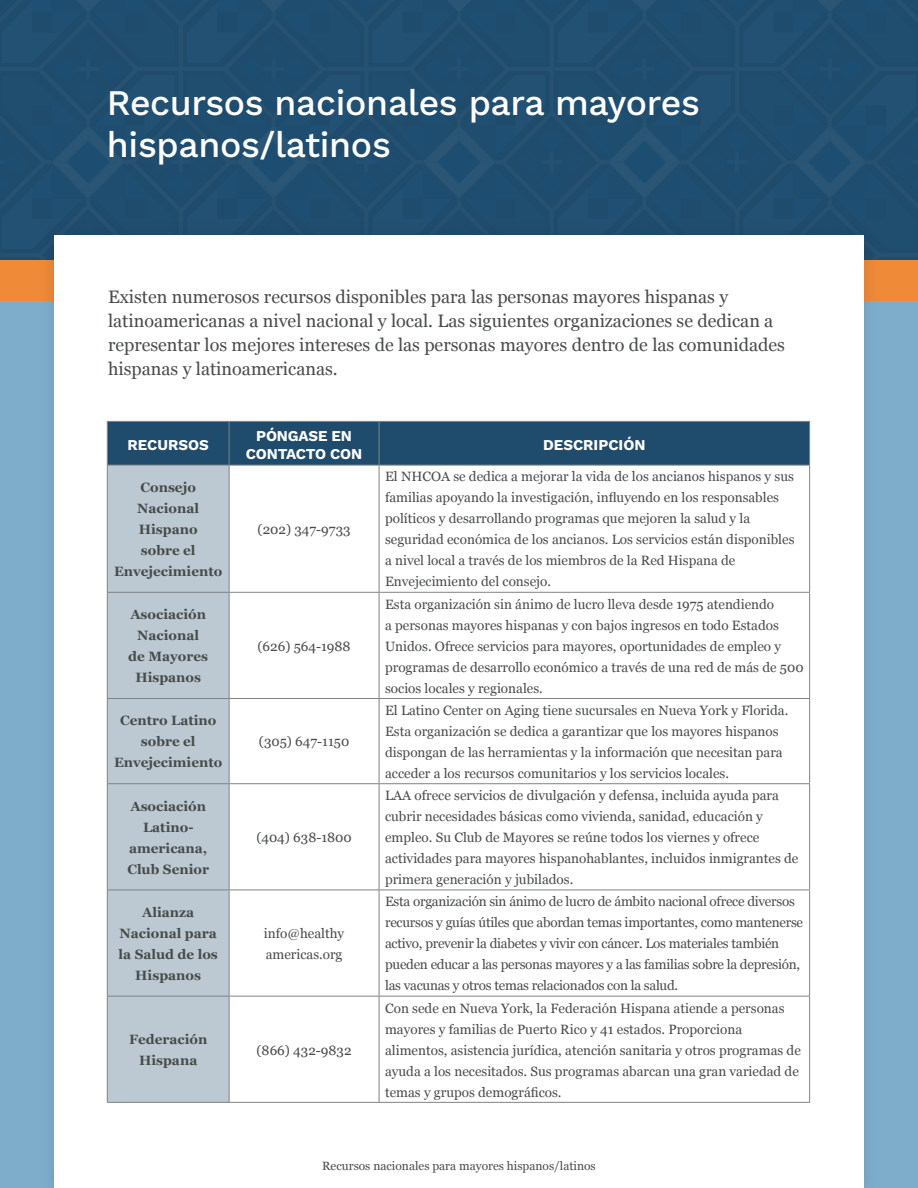
<style>
.page{position:relative;width:918px;height:1188px;background:#7eadcc}
.page>*{position:absolute;margin:0;border:0;box-sizing:border-box;transform-origin:0 0}
.t1{font:36px/42px "Work Sans";letter-spacing:-.01em;color:#fff}
.t2{font:18px/24px "Georgia";color:#474b49}
.t3{font:15px/18px "Work Sans";letter-spacing:-.005em;color:#fff;text-align:center}
.t4{font:13.5px/21px "Georgia";color:#474b49}
.t5{font:13.5px/21px "Georgia";letter-spacing:-.02em;color:#474b49}
.t6{font:700 13.5px/21px "Georgia";color:#474b49;text-align:center}
.t7{font:12px "Georgia";color:#474b49}
</style>
<div class="page">
<div style="left:0;top:0;width:918px;height:280px;background:#1f4c6d"></div>
<div style="left:0;top:260px;width:918px;height:41px;background:#ef8a39"></div>
<div style="left:39px;top:220px;width:841px;height:968px;background:#231f20;opacity:.15"></div>
<div style="left:54px;top:235px;width:810px;height:953px;background:#fff"></div>
<div style="left:108px;top:422px;width:701px;height:43px;background:#1f4c6d"></div>
<div style="left:108px;top:466px;width:121px;height:636px;background:#bcc9d3"></div>
<hr style="left:107px;top:421px;width:122px;height:1px;background:#808284">
<hr style="left:107px;top:422px;width:1px;height:43px;background:#808284">
<hr style="left:229px;top:421px;width:150px;height:1px;background:#808284">
<hr style="left:229px;top:422px;width:1px;height:43px;background:#808284">
<hr style="left:379px;top:421px;width:431px;height:1px;background:#808284">
<hr style="left:379px;top:422px;width:1px;height:43px;background:#808284">
<hr style="left:809px;top:422px;width:1px;height:43px;background:#808284">
<hr style="left:107px;top:465px;width:122px;height:1px;background:#808284">
<hr style="left:107px;top:465px;width:1px;height:127px;background:#808284">
<hr style="left:229px;top:465px;width:150px;height:1px;background:#808284">
<hr style="left:229px;top:465px;width:1px;height:127px;background:#808284">
<hr style="left:379px;top:465px;width:431px;height:1px;background:#808284">
<hr style="left:379px;top:465px;width:1px;height:127px;background:#808284">
<hr style="left:809px;top:465px;width:1px;height:127px;background:#808284">
<hr style="left:107px;top:592px;width:122px;height:1px;background:#808284">
<hr style="left:107px;top:593px;width:1px;height:105px;background:#808284">
<hr style="left:229px;top:592px;width:150px;height:1px;background:#808284">
<hr style="left:229px;top:593px;width:1px;height:105px;background:#808284">
<hr style="left:379px;top:592px;width:431px;height:1px;background:#808284">
<hr style="left:379px;top:593px;width:1px;height:105px;background:#808284">
<hr style="left:809px;top:593px;width:1px;height:105px;background:#808284">
<hr style="left:107px;top:698px;width:122px;height:1px;background:#808284">
<hr style="left:107px;top:699px;width:1px;height:84px;background:#808284">
<hr style="left:229px;top:698px;width:150px;height:1px;background:#808284">
<hr style="left:229px;top:699px;width:1px;height:84px;background:#808284">
<hr style="left:379px;top:698px;width:431px;height:1px;background:#808284">
<hr style="left:379px;top:699px;width:1px;height:84px;background:#808284">
<hr style="left:809px;top:699px;width:1px;height:84px;background:#808284">
<hr style="left:107px;top:783px;width:122px;height:1px;background:#808284">
<hr style="left:107px;top:784px;width:1px;height:106px;background:#808284">
<hr style="left:229px;top:783px;width:150px;height:1px;background:#808284">
<hr style="left:229px;top:784px;width:1px;height:106px;background:#808284">
<hr style="left:379px;top:783px;width:431px;height:1px;background:#808284">
<hr style="left:379px;top:784px;width:1px;height:106px;background:#808284">
<hr style="left:809px;top:784px;width:1px;height:106px;background:#808284">
<hr style="left:107px;top:890px;width:122px;height:1px;background:#808284">
<hr style="left:107px;top:890px;width:1px;height:106px;background:#808284">
<hr style="left:229px;top:890px;width:150px;height:1px;background:#808284">
<hr style="left:229px;top:890px;width:1px;height:106px;background:#808284">
<hr style="left:379px;top:890px;width:431px;height:1px;background:#808284">
<hr style="left:379px;top:890px;width:1px;height:106px;background:#808284">
<hr style="left:809px;top:890px;width:1px;height:106px;background:#808284">
<hr style="left:107px;top:996px;width:122px;height:1px;background:#808284">
<hr style="left:107px;top:997px;width:1px;height:105px;background:#808284">
<hr style="left:229px;top:996px;width:150px;height:1px;background:#808284">
<hr style="left:229px;top:997px;width:1px;height:105px;background:#808284">
<hr style="left:379px;top:996px;width:431px;height:1px;background:#808284">
<hr style="left:379px;top:997px;width:1px;height:105px;background:#808284">
<hr style="left:809px;top:997px;width:1px;height:105px;background:#808284">
<hr style="left:107px;top:1102px;width:122px;height:1px;background:#808284">
<hr style="left:229px;top:1102px;width:150px;height:1px;background:#808284">
<hr style="left:379px;top:1102px;width:431px;height:1px;background:#808284">
<h1 class="t1" style="left:107px;top:80px;width:594px">Recursos nacionales para mayores hispanos/latinos</h1>
<p class="t2" style="left:108px;top:284px;width:678px">Existen numerosos recursos disponibles para las personas mayores hispanas y latinoamericanas a nivel nacional y local. Las siguientes organizaciones se dedican a representar los mejores intereses de las personas mayores dentro de las comunidades hispanas y latinoamericanas.</p>
<p class="t3" style="left:128px;top:435px;width:83px">RECURSOS</p>
<p class="t6" style="left:114px;top:476px;width:110px">Consejo<br>Nacional<br>Hispano<br>sobre el<br>Envejecimiento</p>
<p class="t6" style="left:128px;top:603px;width:81px">Asociación<br>Nacional de Mayores<br>Hispanos</p>
<p class="t6" style="left:114px;top:709px;width:110px">Centro Latino sobre el<br>Envejecimiento</p>
<p class="t6" style="left:127px;top:795px;width:83px">Asociación<br>Latino&shy;americana,<br>Club Senior</p>
<p class="t6" style="left:119px;top:901px;width:101px">Alianza<br>Nacional para la Salud de los<br>Hispanos</p>
<p class="t3" style="left:246px;top:426px;width:118px">PÓNGASE EN<br>CONTACTO CON</p>
<p class="t3" style="left:543px;top:435px;width:104px">DESCRIPCIÓN</p>
<p class="t4" style="left:258px;top:518px;width:94px">(202) 347-9733</p>
<p class="t4" style="left:258px;top:635px;width:95px">(626) 564-1988</p>
<p class="t4" style="left:259px;top:731px;width:92px">(305) 647-1150</p>
<p class="t4" style="left:256px;top:826px;width:97px">(404) 638-1800</p>
<p class="t4" style="left:264px;top:922px;width:82px">info@healthy americas.org</p>
<p class="t4" style="left:385px;top:466px;width:411px">El NHCOA se dedica a mejorar la vida de los ancianos hispanos y sus familias apoyando la investigación, influyendo en los responsables políticos y desarrollando programas que mejoren la salud y la seguridad económica de los ancianos. Los servicios están disponibles a nivel local a través de los miembros de la Red Hispana de Envejecimiento del consejo.</p>
<p class="t4" style="left:385px;top:593px;width:420px">Esta organización sin ánimo de lucro lleva desde 1975 atendiendo<br>a personas mayores hispanas y con bajos ingresos en todo Estados Unidos. Ofrece servicios para mayores, oportunidades de empleo y programas de desarrollo económico a través de una red de más de 500 socios locales y regionales.</p>
<p class="t4" style="left:385px;top:699px;width:405px">El Latino Center on Aging tiene sucursales en Nueva York y Florida.<br>Esta organización se dedica a garantizar que los mayores hispanos dispongan de las herramientas y la información que necesitan para acceder a los recursos comunitarios y los servicios locales.</p>
<p class="t4" style="left:385px;top:784px;width:415px">LAA ofrece servicios de divulgación y defensa, incluida ayuda para cubrir necesidades básicas como vivienda, sanidad, educación y empleo. Su Club de Mayores se reúne todos los viernes y ofrece actividades para mayores hispanohablantes, incluidos inmigrantes de primera generación y jubilados.</p>
<p class="t5" style="left:385px;top:891px;width:420px">Esta organización sin ánimo de lucro de ámbito nacional ofrece diversos recursos y guías útiles que abordan temas importantes, como mantenerse activo, prevenir la diabetes y vivir con cáncer. Los materiales también pueden educar a las personas mayores y a las familias sobre la depresión, las vacunas y otros temas relacionados con la salud.</p>
<p class="t6" style="left:129px;top:1028px;width:80px">Federación<br>Hispana</p>
<p class="t4" style="left:257px;top:1039px;width:97px">(866) 432-9832</p>
<p class="t4" style="left:385px;top:997px;width:417px">Con sede en Nueva York, la Federación Hispana atiende a personas mayores y familias de Puerto Rico y 41 estados. Proporciona alimentos, asistencia jurídica, atención sanitaria y otros programas de ayuda a los necesitados. Sus programas abarcan una gran variedad de temas y grupos demográficos.</p>
<p class="t7" style="left:322px;top:1157px;width:275px">Recursos nacionales para mayores hispanos/latinos</p>
</div>
